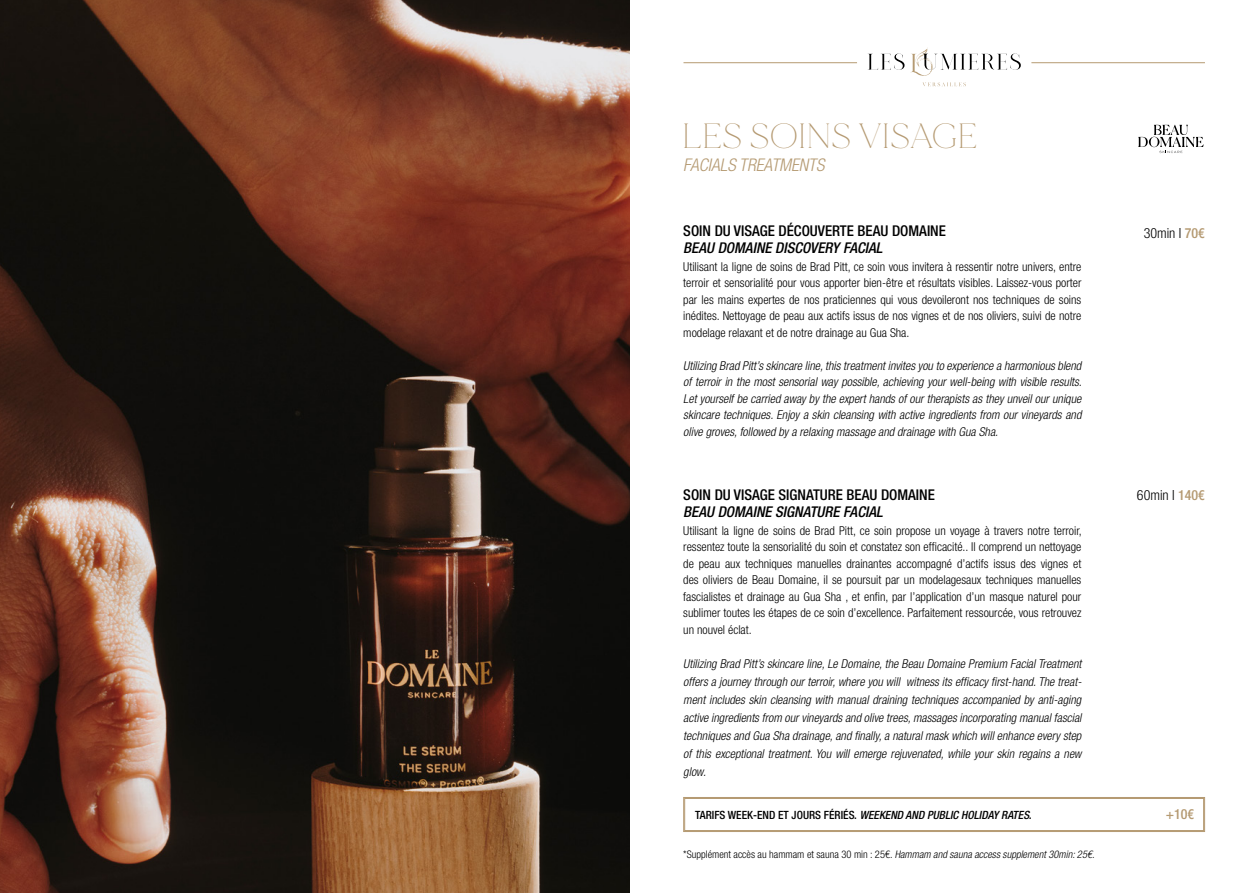
<style>
.page{position:relative;width:1259px;height:893px;background:#fff}
.page>*{position:absolute;margin:0;border:0;box-sizing:border-box;transform-origin:0 0}
.t1{font:100 34.95px "MADE Mirage";color:#b59a72}
.t2{font:italic 300 condensed 17.55px "Helvetica Neue LT Std";color:#b59a72}
.t3{font:500 condensed 14.85px "Helvetica Neue";color:#000}
.t4{font:italic 500 condensed 14.85px "Helvetica Neue";color:#000}
.t5{font:300 condensed 13.95px "Helvetica Neue LT Std";color:#000}
.t6{font:500 condensed 13.95px "Helvetica Neue";color:#b59a72}
.t7{font:italic 300 condensed 12.3px/18px "Helvetica Neue LT Std";color:#000;text-align:justify}
.t8{font:300 condensed 12.3px/16.5px "Helvetica Neue LT Std";color:#000;text-align:justify}
.t9{font:italic 500 condensed 11.4px "Helvetica Neue";color:#000}
.t10{font:300 condensed 10.5px "Helvetica Neue LT Std";color:#000}
.s1{font-family:"Helvetica Neue";font-weight:500;color:#b59a72}
.s2{font-style:normal}
.s3{font-style:italic}
</style>
<div class="page">
<img style="left:0;top:0;width:629px;height:893px">
<svg style="left:1138px;top:125px;width:65px;height:28px"></svg>
<svg style="left:868px;top:53px;width:36px;height:17px"></svg>
<svg style="left:910px;top:47px;width:111px;height:29px"></svg>
<svg style="left:922px;top:82px;width:44px;height:4px"></svg>
<hr style="left:683px;top:62px;width:174px;height:1px;background:#b59a72">
<hr style="left:1031px;top:62px;width:174px;height:1px;background:#b59a72">
<svg style="left:683px;top:797px;width:522px;height:35px"></svg>
<div style="left:684px;top:798px;width:519px;height:33px;border:1px solid #b59a72"></div>
<h1 class="t1" style="left:682px;top:115px;width:297px">LES SOINS VISAGE</h1>
<h2 class="t2" style="left:683px;top:155px;width:146px">FACIALS TREATMENTS</h2>
<p class="t3" style="left:683px;top:222px;width:264px">SOIN DU VISAGE DÉCOUVERTE BEAU DOMAINE</p>
<p class="t4" style="left:683px;top:239px;width:204px">BEAU DOMAINE DISCOVERY FACIAL</p>
<p class="t8" style="left:683px;top:258px;width:400px">Utilisant la ligne de soins de Brad Pitt, ce soin vous invitera à ressentir notre univers, entre terroir et sensorialité pour vous apporter bien-être et résultats visibles. Laissez-vous porter par les mains expertes de nos praticiennes qui vous devoileront nos techniques de soins inédites. Nettoyage de peau aux actifs issus de nos vignes et de nos oliviers, suivi de notre modelage relaxant et de notre drainage au Gua Sha.</p>
<p class="t7" style="left:683px;top:357px;width:403px;line-height:16.5px">Utilizing Brad Pitt’sskincare line,thistreatmentinvitesyou to experience a harmoniousblend of terroir in the most sensorial way possible,achieving your well-being with visible results.<br>Letyourselfbe carried awaybythe experthandsofourtherapistsastheyunveilourunique skincare techniques.Enjoy a skin cleansing with active ingredients from our vineyards and olive groves,followed bya relaxing massage and drainage with Gua Sha.</p>
<p class="t3" style="left:683px;top:486px;width:253px">SOIN DU VISAGE SIGNATURE BEAU DOMAINE</p>
<p class="t4" style="left:683px;top:503px;width:204px">BEAU DOMAINE SIGNATURE FACIAL</p>
<p class="t8" style="left:683px;top:522px;width:400px">Utilisant la ligne de soins de Brad Pitt, ce soin propose un voyage à travers notre terroir, ressentez toute la sensorialité du soin et constatez son efficacité.. Il comprend un nettoyage de peau aux techniques manuelles drainantes accompagné d’actifs issus des vignes et des oliviers de Beau Domaine, il se poursuit par un modelagesaux techniques manuelles fascialistes et drainage au Gua Sha , et enfin, par l’application d’un masque naturel pour sublimer toutes les étapes de ce soin d’excellence. Parfaitement ressourcée, vous retrouvez un nouvel éclat.</p>
<p class="t7" style="left:683px;top:655px;width:402px">Utilizing Brad Pitt’sskincare line,Le Domaine,the Beau Domaine Premium FacialTreatment offersa journeythrough ourterroir,where you will witnessitsefficacyfirst-hand.The treat&shy;ment includes skin cleansing with manual draining techniques accompanied by anti-aging active ingredientsfrom ourvineyardsand olive trees,massagesincorporating manualfascial techniquesand Gua Sha drainage,and finally,a naturalmaskwhich willenhance everystep of this exceptional treatment.You will emerge rejuvenated, while your skin regains a new glow.</p>
<p class="t5" style="left:1143px;top:225px;width:63px">30min I <span class="s1">70€</span></p>
<p class="t5" style="left:1137px;top:487px;width:69px">60min I <span class="s1">140€</span></p>
<p class="t9" style="left:695px;top:808px;width:340px"><span class="s2">TA R I F S W E E K - E N D E T J O U R S F É R I É S .</span> WEEKEND AND PUBLIC HOLIDAY RATES.</p>
<p class="t6" style="left:1165px;top:806px;width:30px">+10€</p>
<p class="t10" style="left:683px;top:849px;width:415px">*S u p p l é m e n t ac c è s a u h a m m a m et s a u n a 3 0 m i n : 2 5€ . <span class="s3">Hammam and sauna accesssupplement30min:25€.</span></p>
</div>
